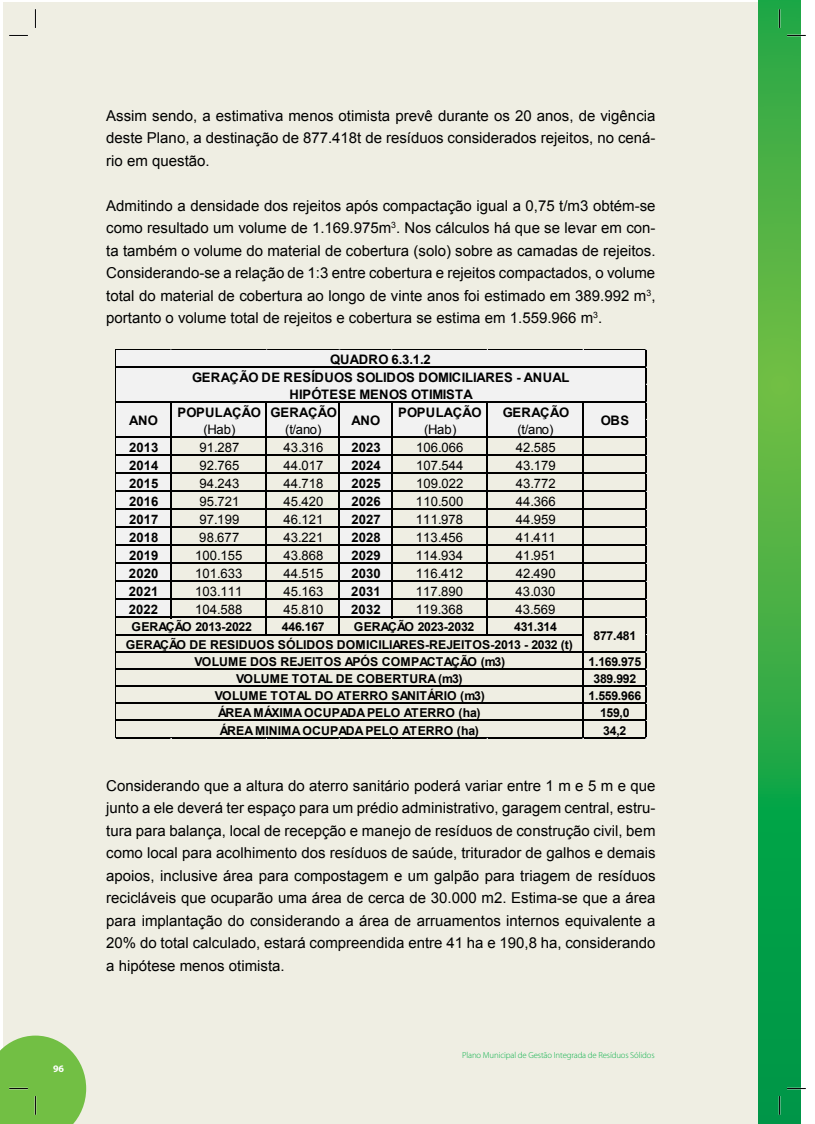
<style>
.page{position:relative;width:815px;height:1124px;background:#fff}
.page>*{position:absolute;margin:0;border:0;box-sizing:border-box;transform-origin:0 0}
.t1{font:15px/22.5px "Arial";color:#000;text-align:justify}
.t2{font:13.12px "Arial";letter-spacing:.005em;color:#000}
.t3{font:700 13.12px/17.6px "Arial";letter-spacing:.005em;color:#000;text-align:center}
.t4{font:700 12.25px/17.1px "Arial";color:#000}
.t5{font:700 12.25px/17.1px "Arial";letter-spacing:-.025em;color:#000;text-align:center}
.t6{font:700 10px "Myriad Pro";color:#fff}
.t7{font:300 8.75px "Myriad Pro";letter-spacing:-.015em;color:#0db14b}
</style>
<div class="page">
<div style="left:4px;top:2px;width:776px;height:1121px;background:#efeee3"></div>
<svg style="left:758px;top:0;width:43px;height:1123px;background:#35ab45"></svg>
<div style="left:116px;top:350px;width:531px;height:88px;background:#f2f2f2"></div>
<div style="left:116px;top:437px;width:56px;height:181px;background:#f2f2f2"></div>
<div style="left:339px;top:437px;width:53px;height:181px;background:#f2f2f2"></div>
<hr style="left:116px;top:349px;width:531px;height:1px;background:#000">
<hr style="left:116px;top:366px;width:531px;height:2px;background:#000">
<hr style="left:116px;top:401px;width:531px;height:2px;background:#000">
<hr style="left:116px;top:436px;width:531px;height:2px;background:#000">
<hr style="left:116px;top:454px;width:531px;height:2px;background:#000">
<hr style="left:116px;top:472px;width:531px;height:2px;background:#000">
<hr style="left:116px;top:490px;width:531px;height:2px;background:#000">
<hr style="left:116px;top:508px;width:531px;height:2px;background:#000">
<hr style="left:116px;top:526px;width:531px;height:2px;background:#000">
<hr style="left:116px;top:544px;width:531px;height:2px;background:#000">
<hr style="left:116px;top:562px;width:531px;height:2px;background:#000">
<hr style="left:116px;top:580px;width:531px;height:2px;background:#000">
<hr style="left:116px;top:598px;width:531px;height:2px;background:#000">
<hr style="left:116px;top:616px;width:531px;height:2px;background:#000">
<hr style="left:116px;top:633px;width:468px;height:2px;background:#000">
<hr style="left:116px;top:650px;width:531px;height:2px;background:#000">
<hr style="left:116px;top:668px;width:531px;height:1px;background:#000">
<hr style="left:116px;top:685px;width:531px;height:1px;background:#000">
<hr style="left:116px;top:702px;width:531px;height:2px;background:#000">
<hr style="left:116px;top:719px;width:531px;height:2px;background:#000">
<hr style="left:115px;top:349px;width:1px;height:389px;background:#000">
<hr style="left:170px;top:403px;width:2px;height:215px;background:#000">
<hr style="left:266px;top:403px;width:1px;height:232px;background:#000">
<hr style="left:338px;top:403px;width:2px;height:232px;background:#000">
<hr style="left:391px;top:403px;width:1px;height:215px;background:#000">
<hr style="left:486px;top:403px;width:2px;height:232px;background:#000">
<hr style="left:582px;top:403px;width:2px;height:335px;background:#000">
<hr style="left:116px;top:736px;width:531px;height:2px;background:#000">
<hr style="left:645px;top:350px;width:2px;height:388px;background:#000">
<svg style="left:9px;top:35px;width:19px;height:1px"></svg>
<svg style="left:787px;top:35px;width:19px;height:1px"></svg>
<svg style="left:787px;top:1087px;width:19px;height:2px"></svg>
<svg style="left:35px;top:9px;width:1px;height:19px"></svg>
<svg style="left:0;top:1035px;width:86px;height:88px;background:#80c357"></svg>
<svg style="left:779px;top:9px;width:1px;height:19px"></svg>
<svg style="left:779px;top:1095px;width:1px;height:19px"></svg>
<p class="t6" style="left:53px;top:1062px;width:12px">96</p>
<p class="t1" style="left:106px;top:104px;width:551px">Assim sendo, a estimativa menos otimista prevê durante os 20 anos, de vigência deste Plano, a destinação de 877.418t de resíduos considerados rejeitos, no cená&shy;rio em questão.</p>
<p class="t1" style="left:106px;top:194px;width:551px">Admitindo a densidade dos rejeitos após compactação igual a 0,75 t/m3 obtém-se como resultado um volume de 1.169.975m<sup>3</sup>. Nos cálculos há que se levar em con&shy;ta também o volume do material de cobertura (solo) sobre as camadas de rejeitos.<br>Considerando-se a relação de 1:3 entre cobertura e rejeitos compactados, o volume total do material de cobertura ao longo de vinte anos foi estimado em 389.992 m<sup>3</sup>, portanto o volume total de rejeitos e cobertura se estima em 1.559.966 m<sup>3</sup>.</p>
<p class="t3" style="left:192px;top:351px;width:379px">QUADRO 6.3.1.2<br>GERAÇÃO DE RESÍDUOS SOLIDOS DOMICILIARES - ANUAL<br>HIPÓTESE MENOS OTIMISTA</p>
<p class="t3" style="left:177px;top:404px;width:161px">POPULAÇÃO GERAÇÃO</p>
<p class="t3" style="left:398px;top:404px;width:85px">POPULAÇÃO</p>
<p class="t3" style="left:503px;top:404px;width:68px">GERAÇÃO</p>
<p class="t2" style="left:204px;top:421px;width:34px">(Hab)</p>
<p class="t2" style="left:285px;top:421px;width:38px">(t/ano)</p>
<p class="t2" style="left:424px;top:421px;width:34px">(Hab)</p>
<p class="t2" style="left:517px;top:421px;width:38px">(t/ano)</p>
<p class="t3" style="left:129px;top:412px;width:30px">ANO</p>
<p class="t3" style="left:351px;top:412px;width:30px">ANO</p>
<p class="t3" style="left:601px;top:412px;width:30px">OBS</p>
<p class="t3" style="left:129px;top:439px;width:31px">2013</p>
<p class="t2" style="left:199px;top:439px;width:41px">91.287</p>
<p class="t2" style="left:284px;top:439px;width:41px">43.316</p>
<p class="t3" style="left:351px;top:439px;width:31px">2023</p>
<p class="t2" style="left:416px;top:439px;width:49px">106.066</p>
<p class="t2" style="left:516px;top:439px;width:41px">42.585</p>
<p class="t3" style="left:129px;top:457px;width:31px">2014</p>
<p class="t2" style="left:199px;top:457px;width:41px">92.765</p>
<p class="t2" style="left:284px;top:457px;width:41px">44.017</p>
<p class="t3" style="left:351px;top:457px;width:31px">2024</p>
<p class="t2" style="left:416px;top:457px;width:49px">107.544</p>
<p class="t2" style="left:516px;top:457px;width:41px">43.179</p>
<p class="t3" style="left:129px;top:475px;width:31px">2015</p>
<p class="t2" style="left:199px;top:475px;width:41px">94.243</p>
<p class="t2" style="left:284px;top:475px;width:41px">44.718</p>
<p class="t3" style="left:351px;top:475px;width:31px">2025</p>
<p class="t2" style="left:416px;top:475px;width:49px">109.022</p>
<p class="t2" style="left:516px;top:475px;width:41px">43.772</p>
<p class="t3" style="left:129px;top:493px;width:31px">2016</p>
<p class="t2" style="left:199px;top:493px;width:41px">95.721</p>
<p class="t2" style="left:284px;top:493px;width:41px">45.420</p>
<p class="t3" style="left:351px;top:493px;width:31px">2026</p>
<p class="t2" style="left:416px;top:493px;width:49px">110.500</p>
<p class="t2" style="left:516px;top:493px;width:41px">44.366</p>
<p class="t3" style="left:129px;top:511px;width:31px">2017</p>
<p class="t2" style="left:199px;top:511px;width:41px">97.199</p>
<p class="t2" style="left:284px;top:511px;width:41px">46.121</p>
<p class="t3" style="left:351px;top:511px;width:31px">2027</p>
<p class="t2" style="left:416px;top:511px;width:49px">111.978</p>
<p class="t2" style="left:516px;top:511px;width:41px">44.959</p>
<p class="t3" style="left:129px;top:529px;width:31px">2018</p>
<p class="t2" style="left:199px;top:529px;width:41px">98.677</p>
<p class="t2" style="left:284px;top:529px;width:41px">43.221</p>
<p class="t3" style="left:351px;top:529px;width:31px">2028</p>
<p class="t2" style="left:416px;top:529px;width:49px">113.456</p>
<p class="t2" style="left:516px;top:529px;width:41px">41.411</p>
<p class="t3" style="left:129px;top:547px;width:31px">2019</p>
<p class="t2" style="left:195px;top:547px;width:49px">100.155</p>
<p class="t2" style="left:284px;top:547px;width:41px">43.868</p>
<p class="t3" style="left:351px;top:547px;width:31px">2029</p>
<p class="t2" style="left:416px;top:547px;width:49px">114.934</p>
<p class="t2" style="left:516px;top:547px;width:41px">41.951</p>
<p class="t3" style="left:129px;top:565px;width:31px">2020</p>
<p class="t2" style="left:195px;top:565px;width:49px">101.633</p>
<p class="t2" style="left:283px;top:565px;width:41px">44.515</p>
<p class="t3" style="left:351px;top:565px;width:31px">2030</p>
<p class="t2" style="left:416px;top:565px;width:49px">116.412</p>
<p class="t2" style="left:516px;top:565px;width:41px">42.490</p>
<p class="t3" style="left:129px;top:583px;width:31px">2021</p>
<p class="t2" style="left:195px;top:583px;width:49px">103.111</p>
<p class="t2" style="left:283px;top:583px;width:41px">45.163</p>
<p class="t3" style="left:351px;top:583px;width:31px">2031</p>
<p class="t2" style="left:416px;top:583px;width:49px">117.890</p>
<p class="t2" style="left:516px;top:583px;width:41px">43.030</p>
<p class="t3" style="left:129px;top:601px;width:31px">2022</p>
<p class="t2" style="left:195px;top:601px;width:49px">104.588</p>
<p class="t2" style="left:283px;top:601px;width:41px">45.810</p>
<p class="t3" style="left:351px;top:601px;width:31px">2032</p>
<p class="t2" style="left:416px;top:601px;width:49px">119.368</p>
<p class="t2" style="left:516px;top:601px;width:41px">43.569</p>
<p class="t4" style="left:282px;top:619px;width:44px">446.167</p>
<p class="t4" style="left:514px;top:619px;width:44px">431.314</p>
<p class="t5" style="left:132px;top:619px;width:122px">GERAÇÃO 2013-2022</p>
<p class="t5" style="left:354px;top:619px;width:122px">GERAÇÃO 2023-2032</p>
<p class="t4" style="left:126px;top:636px;width:449px">GERAÇÃO DE RESIDUOS SÓLIDOS DOMICILIARES-REJEITOS-2013 - 2032 (t)</p>
<p class="t4" style="left:195px;top:653px;width:312px;text-align:center">VOLUME DOS REJEITOS APÓS COMPACTAÇÃO (m3)<br>VOLUME TOTAL DE COBERTURA (m3)<br>VOLUME TOTAL DO ATERRO SANITÁRIO (m3)</p>
<p class="t4" style="left:218px;top:704px;width:264px">ÁREA MÁXIMA OCUPADA PELO ATERRO (ha)<br>ÁREA MINIMA OCUPADA PELO ATERRO (ha)</p>
<p class="t4" style="left:593px;top:627px;width:44px">877.481</p>
<p class="t5" style="left:589px;top:653px;width:54px">1.169.975<br>389.992<br>1.559.966<br>159,0<br>34,2</p>
<p class="t1" style="left:106px;top:774px;width:551px">Considerando que a altura do aterro sanitário poderá variar entre 1 m e 5 m e que junto a ele deverá ter espaço para um prédio administrativo, garagem central, estru&shy;tura para balança, local de recepção e manejo de resíduos de construção civil, bem como local para acolhimento dos resíduos de saúde, triturador de galhos e demais apoios, inclusive área para compostagem e um galpão para triagem de resíduos recicláveis que ocuparão uma área de cerca de 30.000 m2. Estima-se que a área para implantação do considerando a área de arruamentos internos equivalente a 20% do total calculado, estará compreendida entre 41 ha e 190,8 ha, considerando a hipótese menos otimista.</p>
<p class="t7" style="left:462px;top:1050px;width:194px">Plano Municipal de Gestão Integrada de Resíduos Sólidos</p>
</div>
